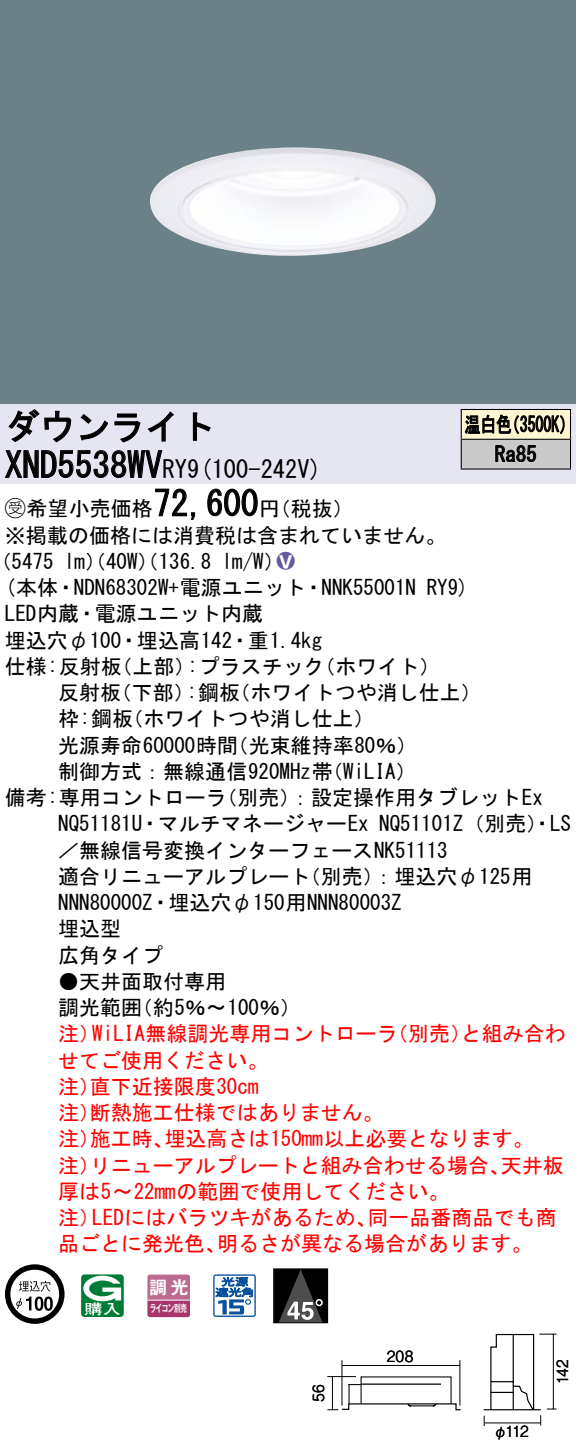
<style>
.page{position:relative;width:576px;height:1450px;background:#fff}
.page>*{position:absolute;margin:0;border:0;box-sizing:border-box;transform-origin:0 0}
.t1{font:35px "MS Gothic";color:#000}
.t2{font:24.5px "MS Gothic";color:#000}
.t3{font:21px/26.2px "MS Gothic";color:#000}
.t4{font:21px/26.2px "MS Gothic";color:#f00}
.t5{font:21px/29.8px "MS Gothic";color:#000;scale:.75 1}
.t6{font:21px "Ford Classification 1";color:#635aa0}
.t7{font:17.5px "Gothic MB101 Pro De Bold 90 pv RKSJ H";color:#fff}
.t8{font:15.4px "Gothic BBB Pro Medium 90 pv RKSJ H";letter-spacing:-.025em;color:#000;scale:.9 1}
.t9{font:10.15px "Gothic MB101 Pro De Bold 90 pv RKSJ H";letter-spacing:-.05em;color:#fff;scale:.65 1}
.s1{font-size:24.5px}
.s2{font-family:"Ford Classification 1"}
.s3{color:#fff}
</style>
<div class="page">
<div style="left:0;top:0;width:575px;height:404px;background:#6c8087"></div>
<img style="left:150px;top:147px;width:286px;height:109px">
<div style="left:0;top:404px;width:575px;height:79px;background:#e6e5f2"></div>
<svg style="left:8px;top:409px;width:64px;height:34px"></svg>
<svg style="left:80px;top:413px;width:60px;height:30px"></svg>
<svg style="left:147px;top:411px;width:26px;height:31px"></svg>
<svg style="left:192px;top:412px;width:19px;height:29px"></svg>
<svg style="left:5px;top:450px;width:158px;height:28px"></svg>
<svg style="left:155px;top:488px;width:41px;height:32px"></svg>
<svg style="left:207px;top:488px;width:51px;height:29px"></svg>
<svg style="left:5px;top:1264px;width:59px;height:60px"></svg>
<svg style="left:44px;top:1296px;width:9px;height:15px"></svg>
<svg style="left:81px;top:1274px;width:43px;height:43px"></svg>
<svg style="left:147px;top:1274px;width:43px;height:43px;background:#b65c86"></svg>
<hr style="left:147px;top:1299px;width:43px;height:1px;background:#fff">
<svg style="left:213px;top:1274px;width:43px;height:43px"></svg>
<div style="left:273px;top:1268px;width:55px;height:55px;border:1px solid #000"></div>
<div style="left:273px;top:1269px;width:54px;height:53px;background:#000"></div>
<svg style="left:279px;top:1269px;width:43px;height:53px"></svg>
<div style="left:461px;top:409px;width:109px;height:30px;background:#fff6d2"></div>
<div style="left:461px;top:439px;width:109px;height:30px;background:#cacaca"></div>
<hr style="left:460px;top:409px;width:110px;height:1px;background:#000">
<hr style="left:569px;top:410px;width:2px;height:29px;background:#000">
<hr style="left:460px;top:439px;width:110px;height:1px;background:#000">
<hr style="left:569px;top:440px;width:2px;height:28px;background:#000">
<hr style="left:460px;top:468px;width:110px;height:2px;background:#000">
<svg style="left:460px;top:410px;width:104px;height:58px"></svg>
<svg style="left:483px;top:1333px;width:73px;height:93px"></svg>
<hr style="left:361px;top:1383px;width:80px;height:1px;background:#000">
<svg style="left:327px;top:1376px;width:29px;height:1px"></svg>
<hr style="left:332px;top:1376px;width:1px;height:33px;background:#000">
<svg style="left:327px;top:1384px;width:134px;height:27px"></svg>
<hr style="left:341px;top:1360px;width:1px;height:45px;background:#000">
<hr style="left:459px;top:1360px;width:1px;height:45px;background:#000">
<hr style="left:342px;top:1365px;width:117px;height:1px;background:#000">
<hr style="left:484px;top:1422px;width:56px;height:1px;background:#000">
<h1 class="t1" style="left:5px;top:409px;width:212px">ダウンライト</h1>
<p class="t2" style="left:187px;top:456px;width:136px">(9 100-242 (V</p>
<h1 class="t1" style="left:5px;top:447px;width:184px">XND5538WV<span class="s1">RY</span></h1>
<h1 class="t1" style="left:153px;top:486px;width:106px">72,600</h1>
<p class="t3" style="left:5px;top:495px;width:442px"><span class="s2">B</span>希望小売価格<br>※掲載の価格には消費税は含まれていません。</p>
<p class="t6" style="left:277px;top:550px;width:19px">2<span class="s3">8</span></p>
<p class="t3" style="left:259px;top:495px;width:96px">（円税抜(</p>
<p class="t3" style="left:222px;top:548px;width:64px">l m (W/</p>
<p class="t3" style="left:-9px;top:548px;width:65px">（5475</p>
<p class="t3" style="left:64px;top:548px;width:149px">lm）（40 ）（W 136.8</p>
<p class="t5" style="left:494px;top:409px;width:57px;text-indent:-30px">温白色<br>Ra85</p>
<p class="t5" style="left:504px;top:409px;width:96px">（3500 (K</p>
<p class="t3" style="left:5px;top:574px;width:412px">(本体・NDN68302 +W 電源ユニット・NNK55001N</p>
<p class="t3" style="left:5px;top:600px;width:259px">LED内蔵・電源ユニット内蔵</p>
<p class="t3" style="left:5px;top:627px;width:318px">埋込穴φ100・埋込高142・重1.4kg</p>
<p class="t3" style="left:314px;top:653px;width:127px">（ホワイト(</p>
<p class="t3" style="left:426px;top:574px;width:44px">RY (9</p>
<p class="t3" style="left:187px;top:653px;width:139px">:プラスチック</p>
<p class="t3" style="left:5px;top:653px;width:118px">仕様:反射板</p>
<p class="t3" style="left:111px;top:653px;width:85px">（上部）</p>
<p class="t3" style="left:58px;top:679px;width:65px">反射板</p>
<p class="t3" style="left:111px;top:679px;width:85px">（下部）</p>
<p class="t3" style="left:187px;top:679px;width:55px">:鋼板</p>
<p class="t3" style="left:229px;top:679px;width:253px">（ホワイトつや消し仕上(</p>
<p class="t3" style="left:58px;top:705px;width:76px">枠:鋼板</p>
<p class="t3" style="left:122px;top:705px;width:254px">（ホワイトつや消し仕上(</p>
<p class="t3" style="left:58px;top:732px;width:181px">光源寿命60000時間</p>
<p class="t3" style="left:227px;top:732px;width:191px">（光束維持率80％(</p>
<p class="t3" style="left:216px;top:758px;width:328px;text-indent:-158px">制御方式：無線通信920MHz帯<br>（別売：）設定操作用タブレットEx</p>
<p class="t3" style="left:322px;top:758px;width:96px">（WiLIA(</p>
<p class="t3" style="left:5px;top:784px;width:223px">備考:専用コントローラ</p>
<p class="t3" style="left:58px;top:810px;width:312px">NQ51181 ・U マルチマネージャーEx</p>
<p class="t3" style="left:58px;top:837px;width:391px">／無線信号変換インターフェースNK51113</p>
<p class="t3" style="left:300px;top:863px;width:234px">（別売：）埋込穴φ125用</p>
<p class="t3" style="left:379px;top:810px;width:193px">NQ51101 （Z 別売）・LS</p>
<p class="t3" style="left:58px;top:863px;width:345px">適合リニューアルプレート<br>NNN80000 ・Z 埋込穴φ150用NNN80003Z埋込型<br>広角タイプ</p>
<p class="t3" style="left:132px;top:968px;width:171px;text-indent:-73px">●天井面取付専用<br>（約5％〜100％(</p>
<p class="t3" style="left:58px;top:994px;width:85px">調光範囲</p>
<p class="t4" style="left:92px;top:1020px;width:307px">WiLIA無線調光専用コントローラ</p>
<p class="t4" style="left:387px;top:1020px;width:85px">（別売）</p>
<p class="t4" style="left:460px;top:1020px;width:106px">と組み合わ</p>
<p class="t4" style="left:58px;top:1020px;width:43px">注）</p>
<p class="t4" style="left:58px;top:1047px;width:211px">せてご使用ください。</p>
<p class="t4" style="left:90px;top:1073px;width:170px">直下近接限度30cm</p>
<p class="t4" style="left:90px;top:1073px;width:295px;text-indent:-32px">注）<br>断熱施工仕様ではありません。</p>
<p class="t4" style="left:58px;top:1099px;width:43px">注）</p>
<p class="t4" style="left:164px;top:1125px;width:370px">埋込高さは150mm以上必要となります。</p>
<p class="t4" style="left:90px;top:1125px;width:85px">施工時、</p>
<p class="t4" style="left:58px;top:1125px;width:43px">注）</p>
<p class="t4" style="left:90px;top:1152px;width:421px">リニューアルプレートと組み合わせる場合、</p>
<p class="t4" style="left:500px;top:1152px;width:64px">天井板</p>
<p class="t4" style="left:58px;top:1152px;width:43px">注）</p>
<p class="t4" style="left:58px;top:1178px;width:393px">厚は〜5 22mmの範囲で使用してください。</p>
<p class="t4" style="left:367px;top:1204px;width:190px">同一品番商品でも商</p>
<p class="t4" style="left:92px;top:1204px;width:286px">LEDにはバラツキがあるため、</p>
<p class="t4" style="left:58px;top:1204px;width:43px">注）</p>
<p class="t4" style="left:58px;top:1230px;width:169px">品ごとに発光色、</p>
<p class="t4" style="left:217px;top:1230px;width:317px">明るさが異なる場合があります。</p>
<p class="t7" style="left:149px;top:1272px;width:41px">調光</p>
<p class="t9" style="left:150px;top:1300px;width:59px">ライコン別売</p>
<p class="t8" style="left:306px;top:1402px;width:21px;rotate:-90deg">56</p>
<p class="t8" style="left:386px;top:1343px;width:31px">208</p>
<p class="t8" style="left:493px;top:1419px;width:41px">φ112</p>
<p class="t8" style="left:550px;top:1384px;width:29px;rotate:-90deg">142</p>
</div>
